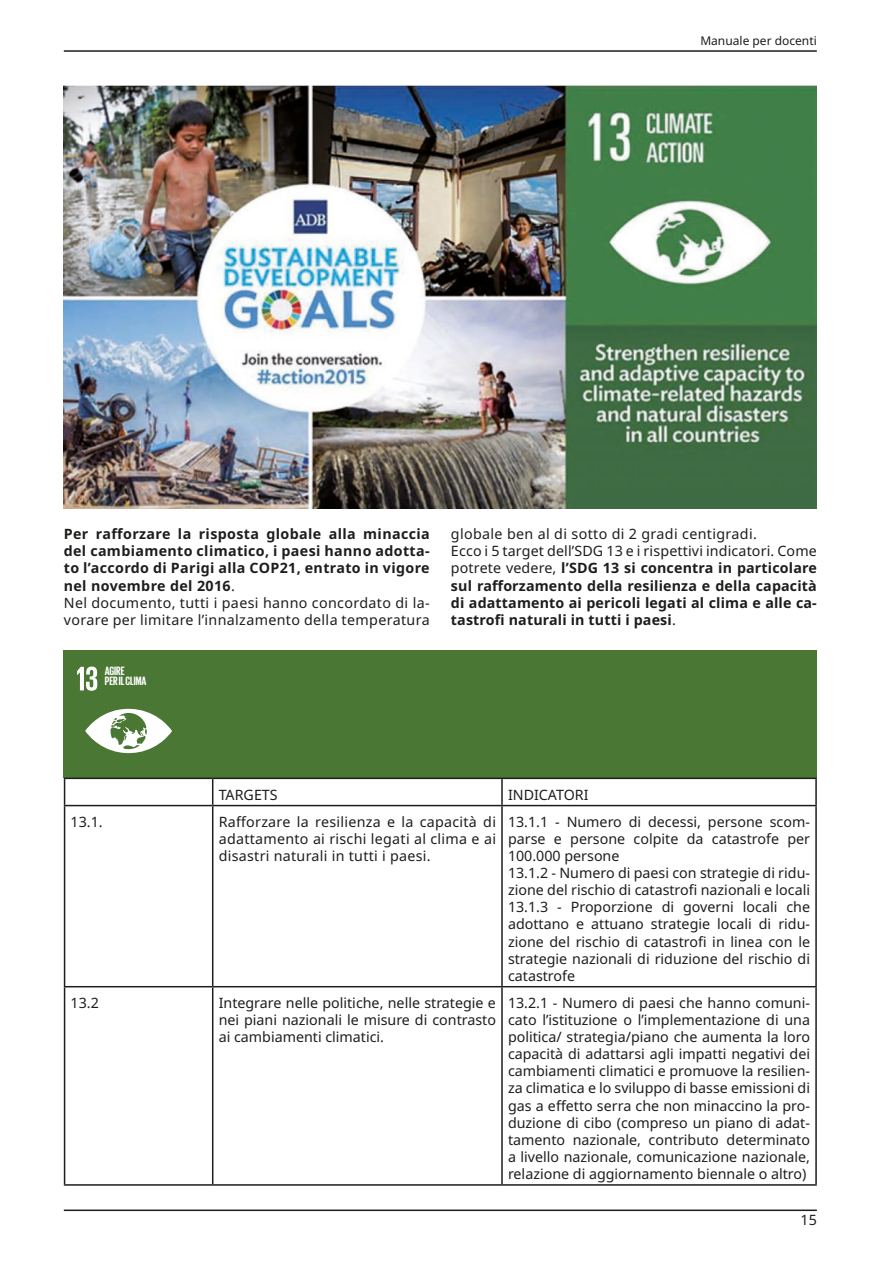
<style>
.page{position:relative;width:893px;height:1263px;background:#fff}
.page>*{position:absolute;margin:0;border:0;box-sizing:border-box;transform-origin:0 0}
.t1{font:14.25px/17.1px "Noto Sans";color:#1d1d1b;text-align:justify}
.t2{font:700 14.25px/17.1px "Noto Sans";letter-spacing:.01em;color:#1d1d1b}
.t3{font:700 12.3px/10.4px "Giorgio Sans";color:#fff}
.t4{font:12px "Noto Sans";color:#1d1d1b}
.s1{font-weight:400}
</style>
<div class="page">
<hr style="left:64px;top:50px;width:752px;height:2px;background:#1d1d1b">
<hr style="left:64px;top:1210px;width:752px;height:1px;background:#1d1d1b">
<img style="left:64px;top:85px;width:752px;height:424px">
<div style="left:64px;top:651px;width:752px;height:127px;background:#4b7735"></div>
<hr style="left:64px;top:778px;width:149px;height:1px;background:#1d1d1b">
<svg style="left:64px;top:779px;width:1px;height:26px"></svg>
<hr style="left:213px;top:778px;width:289px;height:1px;background:#1d1d1b">
<svg style="left:212px;top:779px;width:1px;height:26px"></svg>
<hr style="left:502px;top:778px;width:314px;height:1px;background:#1d1d1b">
<svg style="left:501px;top:779px;width:1px;height:26px"></svg>
<svg style="left:815px;top:779px;width:1px;height:26px"></svg>
<hr style="left:64px;top:805px;width:149px;height:1px;background:#1d1d1b">
<hr style="left:64px;top:806px;width:1px;height:180px;background:#1d1d1b">
<hr style="left:213px;top:805px;width:289px;height:1px;background:#1d1d1b">
<hr style="left:212px;top:806px;width:1px;height:180px;background:#1d1d1b">
<hr style="left:502px;top:805px;width:314px;height:1px;background:#1d1d1b">
<hr style="left:501px;top:806px;width:1px;height:180px;background:#1d1d1b">
<hr style="left:815px;top:806px;width:1px;height:180px;background:#1d1d1b">
<hr style="left:64px;top:986px;width:149px;height:1px;background:#1d1d1b">
<hr style="left:64px;top:987px;width:1px;height:197px;background:#1d1d1b">
<hr style="left:213px;top:986px;width:289px;height:1px;background:#1d1d1b">
<hr style="left:212px;top:987px;width:1px;height:197px;background:#1d1d1b">
<hr style="left:502px;top:986px;width:314px;height:1px;background:#1d1d1b">
<hr style="left:501px;top:987px;width:1px;height:197px;background:#1d1d1b">
<hr style="left:815px;top:987px;width:1px;height:197px;background:#1d1d1b">
<hr style="left:64px;top:1184px;width:752px;height:2px;background:#1d1d1b">
<svg style="left:85px;top:709px;width:87px;height:44px"></svg>
<svg style="left:77px;top:667px;width:20px;height:24px"></svg>
<p class="t4" style="left:700px;top:32px;width:118px">Manuale per docenti</p>
<p class="t2" style="left:64px;top:526px;width:367px">Per rafforzare la risposta globale alla minaccia del cambiamento climatico, i paesi hanno adotta&shy;to l’accordo di Parigi alla COP21, entrato in vigore nel novembre del 2016<span class="s1">.<br>Nel documento, tutti i paesi hanno concordato di la&shy;vorare per limitare l’innalzamento della temperatura</span></p>
<p class="t2" style="left:451px;top:526px;width:367px"><span class="s1">globale ben al di sotto di 2 gradi centigradi.<br>Ecco i 5 target dell’SDG 13 e i rispettivi indicatori. Come potrete vedere,</span> l’SDG 13 si concentra in particolare sul rafforzamento della resilienza e della capacità di adattamento ai pericoli legati al clima e alle ca&shy;tastrofi naturali in tutti i paesi<span class="s1">.</span></p>
<p class="t3" style="left:105px;top:666px;width:43px">AGIRE<br>PER IL CLIMA</p>
<p class="t1" style="left:219px;top:786px;width:60px">TARGETS</p>
<p class="t1" style="left:508px;top:786px;width:82px">INDICATORI</p>
<p class="t1" style="left:71px;top:813px;width:34px">13.1.</p>
<p class="t1" style="left:219px;top:813px;width:279px">Rafforzare la resilienza e la capacità di adattamento ai rischi legati al clima e ai disastri naturali in tutti i paesi.</p>
<p class="t1" style="left:508px;top:813px;width:303px;text-align:left">13.1.1 - Numero di decessi, persone scom&shy;parse e persone colpite da catastrofe per 100.000 persone<br>13.1.2 - Numero di paesi con strategie di ridu&shy;zione del rischio di catastrofi nazionali e locali 13.1.3 - Proporzione di governi locali che adottano e attuano strategie locali di ridu&shy;zione del rischio di catastrofi in linea con le strategie nazionali di riduzione del rischio di catastrofe</p>
<p class="t1" style="left:71px;top:994px;width:30px">13.2</p>
<p class="t1" style="left:219px;top:995px;width:279px">Integrare nelle politiche, nelle strategie e nei piani nazionali le misure di contrasto ai cambiamenti climatici.</p>
<p class="t1" style="left:508px;top:994px;width:303px">13.2.1 - Numero di paesi che hanno comuni&shy;cato l’istituzione o l’implementazione di una politica/ strategia/piano che aumenta la loro capacità di adattarsi agli impatti negativi dei cambiamenti climatici e promuove la resilien&shy;za climatica e lo sviluppo di basse emissioni di gas a effetto serra che non minaccino la pro&shy;duzione di cibo (compreso un piano di adat&shy;tamento nazionale, contributo determinato a livello nazionale, comunicazione nazionale, relazione di aggiornamento biennale o altro)</p>
<p class="t1" style="left:800px;top:1211px;width:18px">15</p>
</div>
